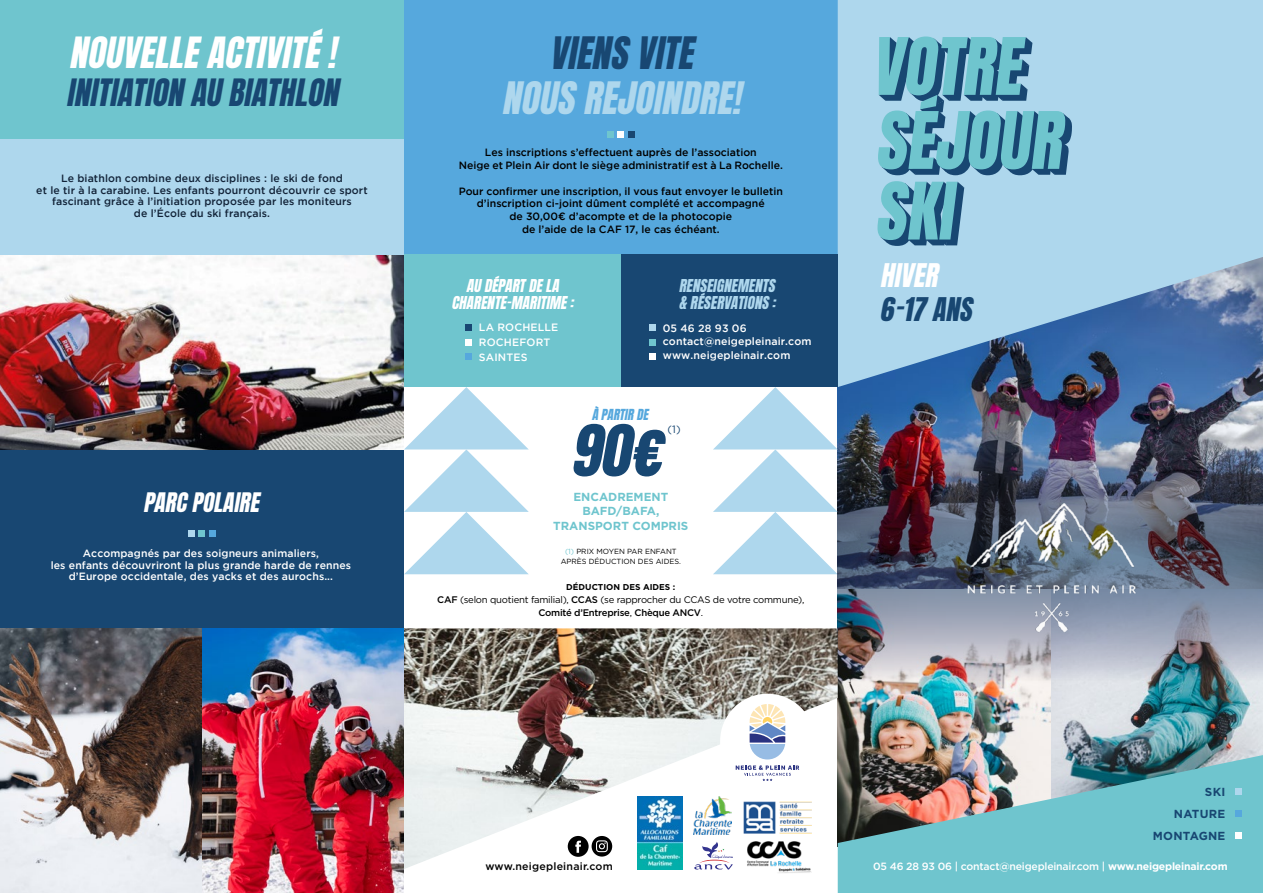
<style>
.page{position:relative;width:1263px;height:893px;background:#fff}
.page>*{position:absolute;margin:0;border:0;box-sizing:border-box;transform-origin:0 0}
.t1{font:italic 60.15px "Anton";color:#184772}
.t2{font:italic 37.35px "Anton";color:#aed7ed}
.t3{font:italic 37.35px "Anton";color:#184772}
.t4{font:italic 36px "Anton";color:#fff}
.t5{font:italic 31.5px "Anton";color:#184772}
.t6{font:italic 27.3px "Anton";color:#184772}
.t7{font:italic 27.3px "Anton";color:#fff}
.t8{font:italic 22.5px "Anton";color:#fff}
.t9{font:italic 14.85px/17.9px "Anton";color:#fff;text-align:center}
.t10{font:italic 14.85px/17.9px "Anton";color:#aed7ed}
.t11{font:italic 12.75px "Anton";color:#56a8dd}
.t12{font:700 11.7px/14.9px "Gotham";color:#6fc5ce;text-align:center}
.t13{font:700 11.7px/22.2px "Gotham";letter-spacing:.025em;color:#184772;text-align:right}
.t14{font:500 10.65px/14.9px "Gotham";letter-spacing:.01em;color:#fff}
.t15{font:500 10.65px "Gotham";letter-spacing:.02em;color:#000}
.t16{font:10.65px "Gotham";color:#184772}
.t17{font:500 10.5px/12.8px "Gotham";color:#000;text-align:center}
.t18{font:500 10.5px/11.7px "Gotham";letter-spacing:.01em;color:#122338;text-align:center}
.t19{font:500 10.5px/11.7px "Gotham";letter-spacing:.01em;color:#fff;text-align:center}
.t20{font:500 10.5px "Gotham";letter-spacing:-.02em;color:#fff}
.t21{font:9.6px/12.8px "Gotham";letter-spacing:-.025em;color:#000;text-align:center}
.t22{font:700 8.55px "Gotham";color:#000}
.t23{font:7.35px/9.6px "Gotham";color:#000;text-align:center}
.s1{color:#6fc5ce}
.s2{font-weight:500}
.s3{font-weight:700}
</style>
<div class="page">
<div style="left:0;top:449px;width:404px;height:179px;background:#184772"></div>
<img style="left:838px;top:730px;width:213px;height:25px">
<img style="left:1051px;top:730px;width:212px;height:25px">
<img style="left:838px;top:755px;width:425px;height:138px">
<div style="left:404px;top:0;width:434px;height:265px;background:#56a8dd"></div>
<img style="left:404px;top:628px;width:434px;height:241px">
<img style="left:838px;top:387px;width:425px;height:66px">
<svg style="left:838px;top:0;width:425px;height:387px;background:#97bfdc"></svg>
<div style="left:720px;top:694px;width:95px;height:98px;background:#fff;border-radius:47px"></div>
<svg style="left:750px;top:704px;width:35px;height:55px"></svg>
<svg style="left:736px;top:765px;width:63px;height:16px"></svg>
<div style="left:404px;top:254px;width:217px;height:133px;background:#6fc5ce"></div>
<svg style="left:607px;top:132px;width:27px;height:6px"></svg>
<svg style="left:465px;top:325px;width:6px;height:6px"></svg>
<svg style="left:465px;top:339px;width:6px;height:6px"></svg>
<svg style="left:465px;top:354px;width:6px;height:6px"></svg>
<svg style="left:1235px;top:788px;width:6px;height:6px"></svg>
<svg style="left:1235px;top:810px;width:6px;height:6px"></svg>
<svg style="left:1235px;top:833px;width:6px;height:6px"></svg>
<div style="left:621px;top:254px;width:217px;height:133px;background:#184772"></div>
<svg style="left:649px;top:354px;width:6px;height:6px"></svg>
<svg style="left:649px;top:339px;width:6px;height:6px"></svg>
<svg style="left:649px;top:325px;width:6px;height:6px"></svg>
<svg style="left:404px;top:387px;width:125px;height:187px"></svg>
<svg style="left:713px;top:387px;width:125px;height:187px"></svg>
<div style="left:0;top:138px;width:404px;height:117px;background:#aed7ed"></div>
<img style="left:0;top:628px;width:404px;height:265px">
<img style="left:0;top:255px;width:404px;height:194px">
<div style="left:0;top:0;width:404px;height:138px;background:#6fc5ce"></div>
<img style="left:838px;top:453px;width:425px;height:277px">
<img style="left:743px;top:836px;width:72px;height:37px">
<img style="left:694px;top:797px;width:38px;height:37px">
<svg style="left:692px;top:841px;width:43px;height:29px"></svg>
<svg style="left:694px;top:842px;width:39px;height:27px"></svg>
<img style="left:743px;top:801px;width:69px;height:32px">
<img style="left:638px;top:797px;width:44px;height:72px">
<svg style="left:188px;top:530px;width:28px;height:6px"></svg>
<svg style="left:568px;top:836px;width:44px;height:21px"></svg>
<svg style="left:877px;top:37px;width:195px;height:138px;background:#69aabf"></svg>
<svg style="left:877px;top:181px;width:87px;height:65px;background:#60a4b8"></svg>
<img style="left:931px;top:447px;width:241px;height:242px">
<h3 class="t4" style="left:69px;top:34px;width:279px">NOUVELLEACTIVITÉ!</h3>
<h3 class="t5" style="left:66px;top:76px;width:283px">INITIATIONAUBIATHLON</h3>
<p class="t18" style="left:36px;top:172px;width:333px">Le biathlon combine deux disciplines : le ski de fond<br>et le tir à la carabine. Les enfants pourront découvrir ce sport fascinant grâce à l’initiation proposée par les moniteurs<br>de l’École du ski français.</p>
<h3 class="t8" style="left:143px;top:491px;width:124px">PARCPOLAIRE</h3>
<p class="t19" style="left:51px;top:547px;width:302px">Accompagnés par des soigneurs animaliers,<br>les enfants découvriront la plus grande harde de rennes d’Europe occidentale, des yacks et des aurochs...</p>
<h2 class="t3" style="left:549px;top:35px;width:157px">VIENSVITE</h2>
<h2 class="t2" style="left:501px;top:80px;width:252px">NOUSREJOINDRE!</h2>
<p class="t17" style="left:459px;top:146px;width:326px">Les inscriptions s’effectuent auprès de l’association<br>Neige et Plein Air dont le siège administratif est à La Rochelle.</p>
<p class="t17" style="left:459px;top:184px;width:326px">Pour confirmer une inscription, il vous faut envoyer le bulletin d’inscription ci-joint dûment complété et accompagné<br>de 30,00¤ d’acompte et de la photocopie<br>de l’aide de la CAF 17, le cas échéant.</p>
<h3 class="t9" style="left:451px;top:278px;width:128px">AUDÉPARTDELA<br>CHARENTE-MARITIME:</h3>
<p class="t14" style="left:479px;top:320px;width:81px">LA ROCHELLE<br>ROCHEFORT<br>SAINTES</p>
<h3 class="t10" style="left:679px;top:278px;width:103px">RENSEIGNEMENTS &amp;RÉSERVATIONS:</h3>
<p class="t14" style="left:663px;top:321px;width:150px;line-height:13.5px">05 46 28 93 06 contact@neigepleinair.com www.neigepleinair.com</p>
<p class="t11" style="left:592px;top:408px;width:62px">ÀPARTIRDE</p>
<h1 class="t1" style="left:570px;top:420px;width:111px">90€</h1>
<p class="t16" style="left:668px;top:423px;width:15px">(1)</p>
<p class="t12" style="left:553px;top:489px;width:137px">ENCADREMENT<br>BAFD/BAFA,<br>TRANSPORT COMPRIS</p>
<p class="t23" style="left:561px;top:547px;width:122px"><span class="s1">(1)</span> PRIX MOYEN PAR ENFANT<br>APRÈS DÉDUCTION DES AIDES.</p>
<p class="t22" style="left:566px;top:581px;width:111px">DÉDUCTION DES AIDES :</p>
<p class="t21" style="left:437px;top:593px;width:369px"><span class="s2">CAF</span> (selon quotient familial), <span class="s2">CCAS</span> (se rapprocher du CCAS de votre commune),<br><span class="s2">Comité d’Entreprise</span>, <span class="s2">Chèque ANCV</span>.</p>
<h3 class="t7" style="left:880px;top:262px;width:67px">HIVER</h3>
<h3 class="t6" style="left:880px;top:296px;width:102px">6-17ANS</h3>
<p class="t15" style="left:485px;top:859px;width:129px">www.neigepleinair.com</p>
<p class="t13" style="left:1153px;top:780px;width:74px">SKI<br>NATURE<br>MONTAGNE</p>
<p class="t20" style="left:873px;top:859px;width:356px">05 46 28 93 06 | contact@neigepleinair.com | <span class="s3">www.neigepleinair.com</span></p>
</div>
